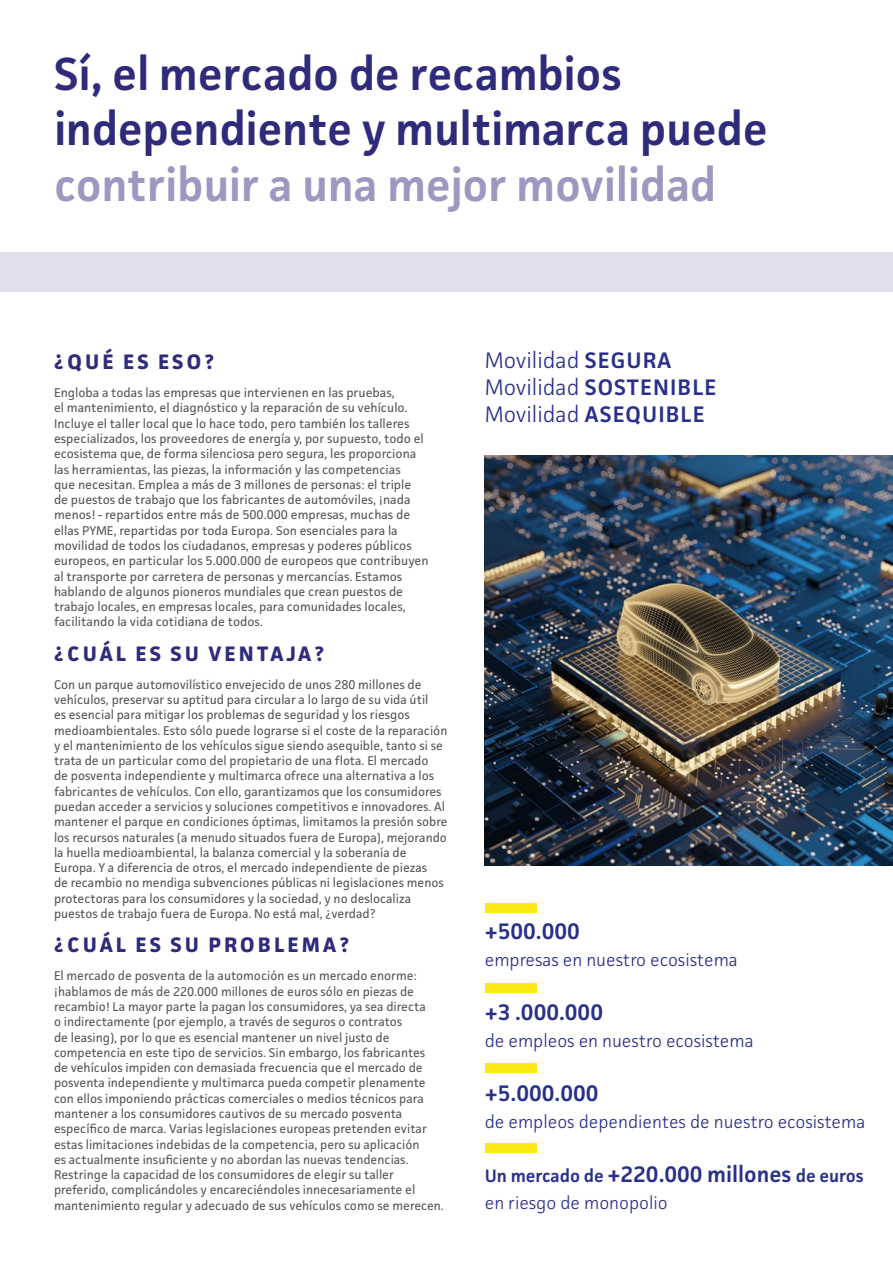
<style>
.page{position:relative;width:893px;height:1263px;background:#fff}
.page>*{position:absolute;margin:0;border:0;box-sizing:border-box;transform-origin:0 0}
.t1{font:600 46.5px/55.8px "Facit";letter-spacing:-.01em;color:#2e2c7a}
.t2{font:600 46.5px "Facit";letter-spacing:-.01em;color:#9c98c0}
.t3{font:300 22.5px/27px "Facit";color:#29308a}
.t4{font:600 22.5px "Facit";color:#29308a}
.t5{font:700 21px "Facit";letter-spacing:.15em;color:#2e2c7a}
.t6{font:300 18px/27px "Facit";color:#29308a}
.t7{font:12.75px/15.3px "Facit";color:#575756}
.s1{font-weight:600}
.s2{font-weight:600;font-size:22.5px}
</style>
<div class="page">
<div style="left:0;top:252px;width:893px;height:40px;background:#e1e0ec"></div>
<div style="left:485px;top:1143px;width:51px;height:10px;background:#fae912"></div>
<div style="left:485px;top:1063px;width:51px;height:10px;background:#fae912"></div>
<div style="left:485px;top:983px;width:51px;height:10px;background:#fae912"></div>
<div style="left:485px;top:903px;width:51px;height:10px;background:#fae912"></div>
<img style="left:485px;top:455px;width:408px;height:410px">
<h1 class="t1" style="left:54px;top:45px;width:715px">Sí, el mercado de recambios independiente y multimarca puede</h1>
<h1 class="t2" style="left:54px;top:156px;width:664px">contribuir a una mejor movilidad</h1>
<h3 class="t5" style="left:55px;top:349px;width:161px">¿QUÉ ES ESO?</h3>
<p class="t7" style="left:54px;top:385px;width:376px">Engloba a todas las empresas que intervienen en las pruebas,<br>el mantenimiento, el diagnóstico y la reparación de su vehículo.<br>Incluye el taller local que lo hace todo, pero también los talleres especializados, los proveedores de energía y, por supuesto, todo el ecosistema que, de forma silenciosa pero segura, les proporciona las herramientas, las piezas, la información y las competencias<br>que necesitan. Emplea a más de 3 millones de personas: el triple de puestos de trabajo que los fabricantes de automóviles, ¡nada menos! - repartidos entre más de 500.000 empresas, muchas de ellas PYME, repartidas por toda Europa. Son esenciales para la movilidad de todos los ciudadanos, empresas y poderes públicos europeos, en particular los 5.000.000 de europeos que contribuyen al transporte por carretera de personas y mercancías. Estamos hablando de algunos pioneros mundiales que crean puestos de trabajo locales, en empresas locales, para comunidades locales, facilitando la vida cotidiana de todos.</p>
<h3 class="t5" style="left:55px;top:640px;width:271px">¿CUÁL ES SU VENTAJA?</h3>
<p class="t7" style="left:54px;top:676px;width:395px">Con un parque automovilístico envejecido de unos 280 millones de vehículos, preservar su aptitud para circular a lo largo de su vida útil<br>es esencial para mitigar los problemas de seguridad y los riesgos medioambientales. Esto sólo puede lograrse si el coste de la reparación y el mantenimiento de los vehículos sigue siendo asequible, tanto si se trata de un particular como del propietario de una flota. El mercado<br>de posventa independiente y multimarca ofrece una alternativa a los fabricantes de vehículos. Con ello, garantizamos que los consumidores puedan acceder a servicios y soluciones competitivos e innovadores. Al mantener el parque en condiciones óptimas, limitamos la presión sobre los recursos naturales (a menudo situados fuera de Europa), mejorando la huella medioambiental, la balanza comercial y la soberanía de Europa. Y a diferencia de otros, el mercado independiente de piezas<br>de recambio no mendiga subvenciones públicas ni legislaciones menos protectoras para los consumidores y la sociedad, y no deslocaliza puestos de trabajo fuera de Europa. No está mal, ¿verdad?</p>
<h3 class="t5" style="left:55px;top:932px;width:296px">¿CUÁL ES SU PROBLEMA?</h3>
<p class="t7" style="left:54px;top:968px;width:391px">El mercado de posventa de la automoción es un mercado enorme: ¡hablamos de más de 220.000 millones de euros sólo en piezas de recambio! La mayor parte la pagan los consumidores, ya sea directa<br>o indirectamente (por ejemplo, a través de seguros o contratos<br>de leasing), por lo que es esencial mantener un nivel justo de competencia en este tipo de servicios. Sin embargo, los fabricantes<br>de vehículos impiden con demasiada frecuencia que el mercado de posventa independiente y multimarca pueda competir plenamente con ellos imponiendo prácticas comerciales o medios técnicos para mantener a los consumidores cautivos de su mercado posventa específico de marca. Varias legislaciones europeas pretenden evitar estas limitaciones indebidas de la competencia, pero su aplicación<br>es actualmente insuficiente y no abordan las nuevas tendencias.<br>Restringe la capacidad de los consumidores de elegir su taller preferido, complicándoles y encareciéndoles innecesariamente el mantenimiento regular y adecuado de sus vehículos como se merecen.</p>
<h2 class="t3" style="left:485px;top:346px;width:233px">Movilidad <span class="s1">SEGURA<br></span>Movilidad <span class="s1">SOSTENIBLE<br></span>Movilidad <span class="s1">ASEQUIBLE</span></h2>
<h2 class="t4" style="left:485px;top:917px;width:97px">+500.000</h2>
<h3 class="t6" style="left:485px;top:946px;width:255px">empresas en nuestro ecosistema</h3>
<h2 class="t4" style="left:485px;top:998px;width:120px">+3 .000.000</h2>
<h3 class="t6" style="left:485px;top:1027px;width:270px">de empleos en nuestro ecosistema</h3>
<h2 class="t4" style="left:485px;top:1079px;width:115px">+5.000.000</h2>
<h3 class="t6" style="left:485px;top:1108px;width:382px">de empleos dependientes de nuestro ecosistema</h3>
<h3 class="t6" style="left:485px;top:1162px;width:380px"><span class="s1">Un mercado de</span> <span class="s2">+220.000 millones</span> <span class="s1">de euros </span>en riesgo de monopolio</h3>
</div>
